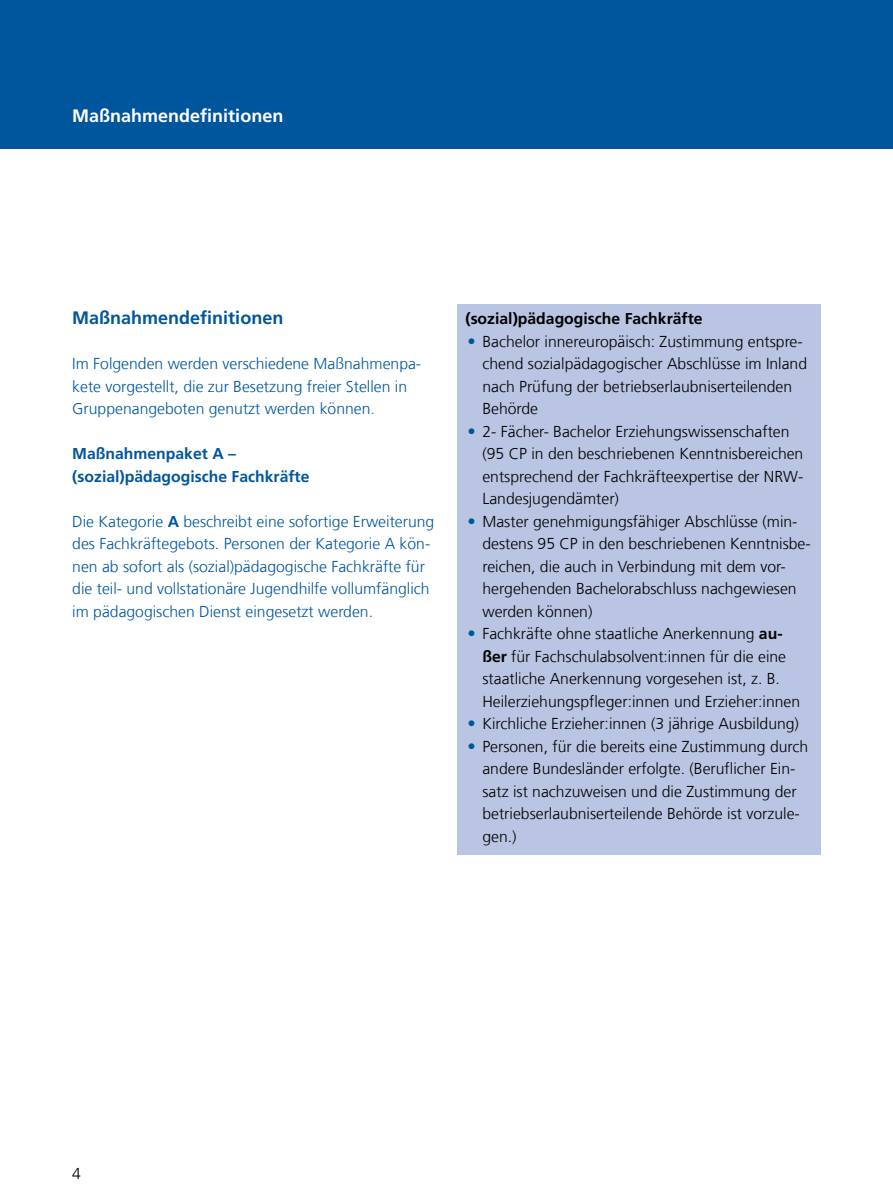
<style>
.page{position:relative;width:893px;height:1204px;background:#fff}
.page>*{position:absolute;margin:0;border:0;box-sizing:border-box;transform-origin:0 0}
.t1{font:700 18px "Frutiger LT Com";color:#fff}
.t2{font:700 18px "Frutiger LT Com";color:#00569d}
.t3{font:300 15.75px/22.5px "Frutiger LT Com";color:#000}
.t4{font:300 15.75px/22.5px "Frutiger LT Com";color:#00569d}
.t5{font:700 15.75px/22.5px "Frutiger LT Com";color:#00569d}
.t6{font:700 15.75px "Frutiger LT Com";color:#000}
.s1{font-weight:700}
.s2{font-weight:700;font-size:16.5px;color:#00569d}
</style>
<div class="page">
<div style="left:0;top:0;width:893px;height:149px;background:#00569d"></div>
<div style="left:457px;top:304px;width:363px;height:32px;background:#b9c5e3"></div>
<div style="left:457px;top:326px;width:363px;height:100px;background:#b9c5e3"></div>
<div style="left:457px;top:416px;width:363px;height:100px;background:#b9c5e3"></div>
<div style="left:457px;top:506px;width:363px;height:123px;background:#b9c5e3"></div>
<div style="left:457px;top:619px;width:363px;height:100px;background:#b9c5e3"></div>
<div style="left:457px;top:709px;width:363px;height:32px;background:#b9c5e3"></div>
<div style="left:457px;top:731px;width:363px;height:123px;background:#b9c5e3"></div>
<p class="t1" style="left:72px;top:105px;width:213px">Maßnahmendefinitionen</p>
<p class="t2" style="left:72px;top:307px;width:213px">Maßnahmendefinitionen</p>
<p class="t4" style="left:72px;top:352px;width:350px">Im Folgenden werden verschiedene Maßnahmenpa&shy;kete vorgestellt, die zur Besetzung freier Stellen in<br>Gruppenangeboten genutzt werden können.</p>
<p class="t5" style="left:72px;top:442px;width:239px">Maßnahmenpaket A – (sozial)pädagogische Fachkräfte</p>
<p class="t4" style="left:72px;top:510px;width:363px">Die Kategorie <span class="s1">A</span> beschreibt eine sofortige Erweiterung des Fachkräftegebots. Personen der Kategorie A kön&shy;nen ab sofort als (sozial)pädagogische Fachkräfte für die teil- und vollstationäre Jugendhilfe vollumfänglich im pädagogischen Dienst eingesetzt werden.</p>
<p class="t6" style="left:465px;top:309px;width:239px">(sozial)pädagogische Fachkräfte</p>
<p class="t3" style="left:482px;top:330px;width:326px;text-indent:-15px"><span class="s2">•</span> Bachelor innereuropäisch: Zustimmung entspre&shy;chend sozialpädagogischer Abschlüsse im Inland nach Prüfung der betriebserlaubniserteilenden Behörde</p>
<p class="t3" style="left:482px;top:420px;width:322px;text-indent:-15px"><span class="s2">•</span> 2- Fächer- Bachelor Erziehungswissenschaften (95 CP in den beschriebenen Kenntnisbereichen entsprechend der Fachkräfteexpertise der NRW-Landesjugendämter)</p>
<p class="t3" style="left:482px;top:510px;width:330px;text-indent:-15px"><span class="s2">•</span> Master genehmigungsfähiger Abschlüsse (min&shy;destens 95 CP in den beschriebenen Kenntnisbe&shy;reichen, die auch in Verbindung mit dem vor&shy;hergehenden Bachelorabschluss nachgewiesen werden können)</p>
<p class="t3" style="left:482px;top:622px;width:319px;text-indent:-15px"><span class="s2">•</span> Fachkräfte ohne staatliche Anerkennung <span class="s1">au&shy;ßer</span> für Fachschulabsolvent:innen für die eine staatliche Anerkennung vorgesehen ist, z. B.<br>Heilerziehungspfleger:innen und Erzieher:innen</p>
<p class="t3" style="left:468px;top:712px;width:333px"><span class="s2">•</span> Kirchliche Erzieher:innen (3 jährige Ausbildung)</p>
<p class="t3" style="left:482px;top:735px;width:327px;text-indent:-15px"><span class="s2">•</span> Personen, für die bereits eine Zustimmung durch andere Bundesländer erfolgte. (Beruflicher Ein&shy;satz ist nachzuweisen und die Zustimmung der betriebserlaubniserteilende Behörde ist vorzule&shy;gen.)</p>
<p class="t3" style="left:72px;top:1162px;width:10px">4</p>
</div>
